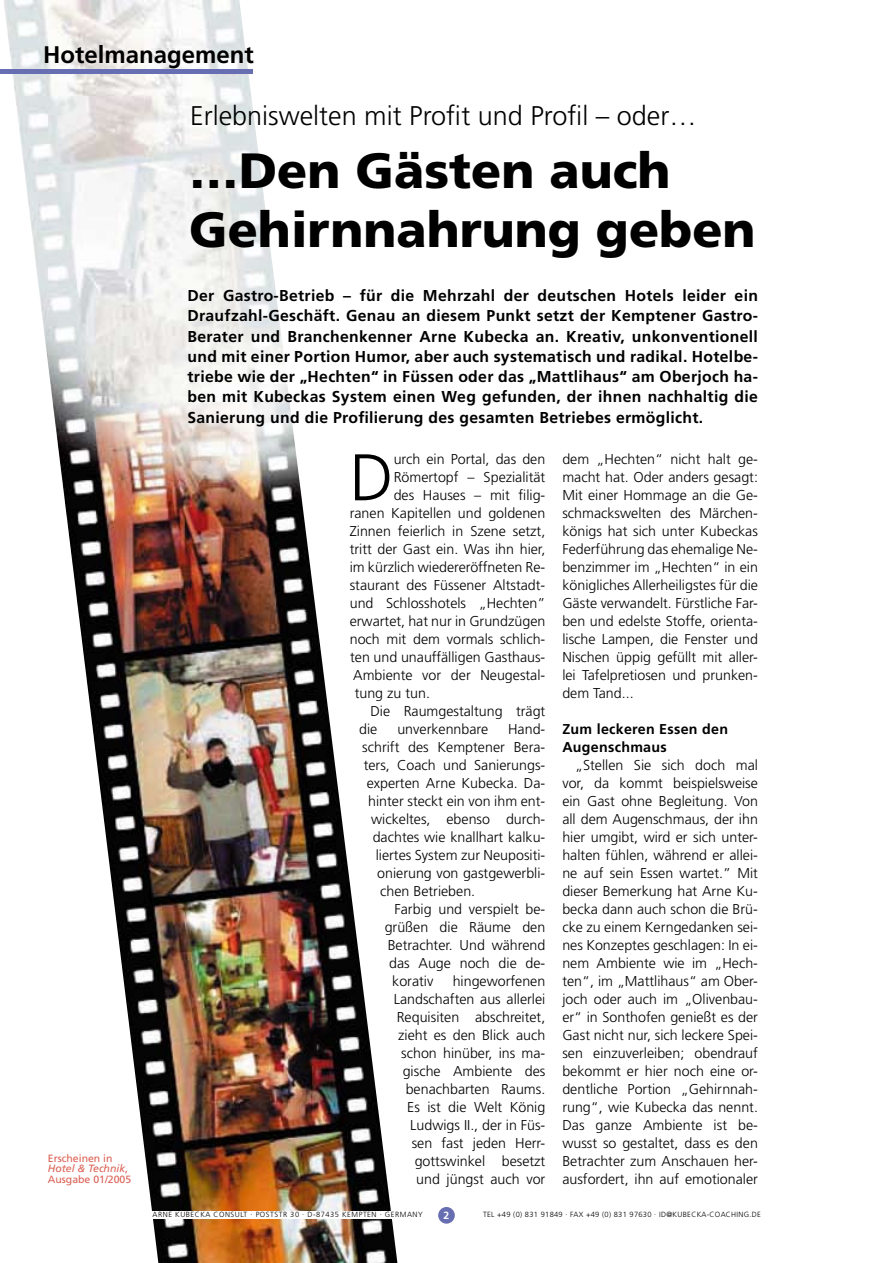
<style>
.page{position:relative;width:893px;height:1263px;background:#fff}
.page>*{position:absolute;margin:0;border:0;box-sizing:border-box;transform-origin:0 0}
.t1{font:300 65.85px "Frutiger CE";color:#000}
.t2{font:900 49.5px/59.4px "Frutiger CE";color:#000}
.t3{font:300 27px "Frutiger CE";color:#000}
.t4{font:700 24px "Frutiger CE";color:#000}
.t5{font:700 15.75px/20.2px "Frutiger CE";letter-spacing:.02em;color:#000;text-align:justify}
.t6{font:300 14.25px/18px "Frutiger CE";color:#000;text-align:justify}
.t7{font:700 14.25px/18px "Frutiger CE";letter-spacing:.02em;color:#000}
.t8{font:10.5px/10.5px "Frutiger CE";color:#dc6054}
.t9{font:300 7.5px "Frutiger CE";letter-spacing:.04em;color:#000}
.t10{font:300 7.5px "Frutiger CE";letter-spacing:.07em;color:#000}
.s1{font-style:italic}
</style>
<div class="page">
<img style="left:4px;top:0;width:393px;height:1263px">
<div style="left:438px;top:1207px;width:17px;height:17px;background:#676eb2;border-radius:50%"></div>
<div style="left:0;top:69px;width:253px;height:5px;background:#676eb2"></div>
<div style="left:144px;top:1211px;width:267px;height:8px;background:#fff"></div>
<h3 class="t4" style="left:43px;top:41px;width:212px">Hotelmanagement</h3>
<h3 class="t3" style="left:190px;top:101px;width:508px">Erlebniswelten mit Profit und Profil – oder…</h3>
<h2 class="t2" style="left:189px;top:141px;width:568px">…Den Gästen auch<br>Gehirnnahrung geben</h2>
<p class="t8" style="left:48px;top:1153px;width:85px">Erscheinen in<br><span class="s1">Hotel &amp; Technik</span>,<br>Ausgabe 01/2005</p>
<p class="t5" style="left:187px;top:285px;width:572px">Der Gastro-Betrieb – für die Mehrzahl der deutschen Hotels leider ein Draufzahl-Geschäft. Genau an diesem Punkt setzt der Kemptener Gastro-Berater und Branchenkenner Arne Kubecka an. Kreativ, unkonventionell und mit einer Portion Humor, aber auch systematisch und radikal. Hotelbe&shy;triebe wie der „Hechten“ in Füssen oder das „Mattlihaus“ am Oberjoch ha&shy;ben mit Kubeckas System einen Weg gefunden, der ihnen nachhaltig die Sanierung und die Profilierung des gesamten Betriebes ermöglicht.</p>
<h1 class="t1" style="left:350px;top:440px;width:45px">D</h1>
<p class="t6" style="left:394px;top:450px;width:153px">urch ein Portal, das den</p>
<p class="t6" style="left:394px;top:468px;width:153px">Römertopf – Spezialität</p>
<p class="t6" style="left:394px;top:486px;width:153px">des Hauses – mit filig-</p>
<p class="t6" style="left:350px;top:504px;width:197px">ranen Kapitellen und goldenen</p>
<p class="t6" style="left:350px;top:522px;width:197px">Zinnen feierlich in Szene setzt,</p>
<p class="t6" style="left:350px;top:540px;width:197px">tritt der Gast ein. Was ihn hier,</p>
<p class="t6" style="left:350px;top:558px;width:197px">im kürzlich wiedereröffneten Re-</p>
<p class="t6" style="left:350px;top:576px;width:197px">staurant des Füssener Altstadt-</p>
<p class="t6" style="left:350px;top:594px;width:197px">und Schlosshotels „Hechten”</p>
<p class="t6" style="left:350px;top:612px;width:197px">erwartet, hat nur in Grundzügen</p>
<p class="t6" style="left:350px;top:630px;width:197px">noch mit dem vormals schlich-</p>
<p class="t6" style="left:350px;top:648px;width:197px">ten und unauffälligen Gasthaus-</p>
<p class="t6" style="left:353px;top:666px;width:194px">Ambiente vor der Neugestal-</p>
<p class="t6" style="left:355px;top:684px;width:77px">tung zu tun.</p>
<p class="t6" style="left:370px;top:702px;width:176px">Die Raumgestaltung trägt</p>
<p class="t6" style="left:359px;top:720px;width:20px">die</p>
<p class="t6" style="left:397px;top:720px;width:92px">unverkennbare</p>
<p class="t6" style="left:508px;top:720px;width:39px">Hand-</p>
<p class="t6" style="left:362px;top:738px;width:185px">schrift des Kemptener Bera-</p>
<p class="t6" style="left:364px;top:756px;width:183px">ters, Coach und Sanierungs-</p>
<p class="t6" style="left:367px;top:774px;width:180px">experten Arne Kubecka. Da-</p>
<p class="t6" style="left:368px;top:792px;width:179px">hinter steckt ein von ihm ent-</p>
<p class="t6" style="left:371px;top:810px;width:176px">wickeltes, ebenso durch-</p>
<p class="t6" style="left:373px;top:828px;width:174px">dachtes wie knallhart kalku-</p>
<p class="t6" style="left:376px;top:846px;width:171px">liertes System zur Neupositi-</p>
<p class="t6" style="left:377px;top:864px;width:170px">onierung von gastgewerbli-</p>
<p class="t6" style="left:380px;top:882px;width:97px">chen Betrieben.</p>
<p class="t6" style="left:394px;top:900px;width:152px">Farbig und verspielt be-</p>
<p class="t6" style="left:385px;top:918px;width:162px">grüßen die Räume den</p>
<p class="t6" style="left:388px;top:936px;width:159px">Betrachter. Und während</p>
<p class="t6" style="left:389px;top:954px;width:158px">das Auge noch die de-</p>
<p class="t6" style="left:392px;top:972px;width:43px">korativ</p>
<p class="t6" style="left:394px;top:972px;width:153px;text-align:right">hingeworfenen<br>Landschaften aus allerlei<br>Requisiten abschreitet, zieht es den Blick auch schon hinüber, ins ma&shy;gische Ambiente des benachbarten Raums.<br>Es ist die Welt König<br>Ludwigs II., der in Füs&shy;sen fast jeden Herr&shy;gottswinkel besetzt und jüngst auch vor</p>
<p class="t6" style="left:562px;top:450px;width:197px">dem „Hechten“ nicht halt ge&shy;macht hat. Oder anders gesagt:<br>Mit einer Hommage an die Ge&shy;schmackswelten des Märchen&shy;königs hat sich unter Kubeckas Federführung das ehemalige Ne&shy;benzimmer im „Hechten“ in ein königliches Allerheiligstes für die Gäste verwandelt. Fürstliche Far&shy;ben und edelste Stoffe, orienta&shy;lische Lampen, die Fenster und Nischen üppig gefüllt mit aller&shy;lei Tafelpretiosen und prunken&shy;dem Tand...</p>
<p class="t7" style="left:562px;top:720px;width:167px">Zum leckeren Essen den<br>Augenschmaus</p>
<p class="t6" style="left:562px;top:756px;width:197px;text-indent:13px">„Stellen Sie sich doch mal vor, da kommt beispielsweise ein Gast ohne Begleitung. Von all dem Augenschmaus, der ihn hier umgibt, wird er sich unter&shy;halten fühlen, während er allei&shy;ne auf sein Essen wartet.” Mit dieser Bemerkung hat Arne Ku&shy;becka dann auch schon die Brü&shy;cke zu einem Kerngedanken sei&shy;nes Konzeptes geschlagen: In ei&shy;nem Ambiente wie im „Hech&shy;ten“, im „Mattlihaus“ am Ober&shy;joch oder auch im „Olivenbau&shy;er“ in Sonthofen genießt es der Gast nicht nur, sich leckere Spei&shy;sen einzuverleiben; obendrauf bekommt er hier noch eine or&shy;dentliche Portion „Gehirnnah&shy;rung“, wie Kubecka das nennt.<br>Das ganze Ambiente ist be&shy;wusst so gestaltet, dass es den Betrachter zum Anschauen her&shy;ausfordert, ihn auf emotionaler</p>
<p class="t10" style="left:153px;top:1210px;width:272px">ARNE KUBECKA CONSULT · POSTSTR 30 · D-87435 KEMPTEN · GERMANY</p>
<p class="t9" style="left:483px;top:1210px;width:279px">TEL +49 (0) 831 91849 · FAX +49 (0) 831 97630 · ID@KUBECKA-COACHING.DE</p>
</div>
